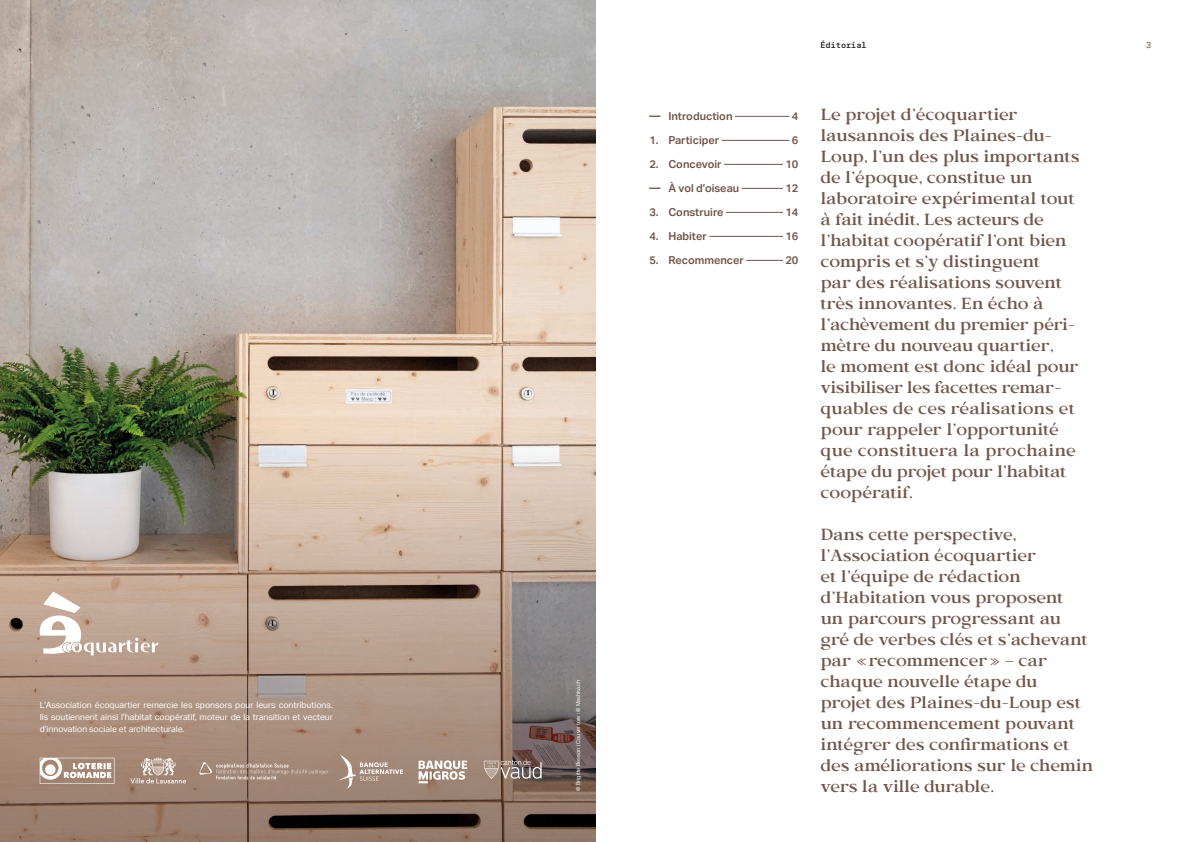
<style>
.page{position:relative;width:1191px;height:842px;background:#fff}
.page>*{position:absolute;margin:0;border:0;box-sizing:border-box;transform-origin:0 0}
.t1{font:500 16px/21px "Bosca";letter-spacing:-.015em;color:#71564b}
.t2{font:600 11px "Aktiv Grotesk";color:#71564b}
.t3{font:8.6px/12px "Aktiv Grotesk";color:#fff;text-align:justify}
.t4{font:8.6px "Aktiv Grotesk";color:#71564b}
.t5{font:500 8.3px "Basier Square Mono";color:#1d1d1b}
.t6{font:5.5px "Aktiv Grotesk";color:#fff}
</style>
<div class="page">
<img style="left:0;top:0;width:595px;height:347px">
<img style="left:0;top:347px;width:595px;height:495px">
<svg style="left:418px;top:760px;width:49px;height:23px"></svg>
<svg style="left:40px;top:758px;width:74px;height:26px"></svg>
<svg style="left:130px;top:757px;width:56px;height:26px"></svg>
<svg style="left:338px;top:755px;width:65px;height:34px;background:#ad9789"></svg>
<svg style="left:484px;top:759px;width:57px;height:20px"></svg>
<hr style="left:735px;top:116px;width:54px;height:1px;background:#71564b">
<hr style="left:721px;top:140px;width:68px;height:1px;background:#71564b">
<hr style="left:724px;top:164px;width:59px;height:1px;background:#71564b">
<hr style="left:741px;top:188px;width:42px;height:1px;background:#71564b">
<hr style="left:726px;top:212px;width:57px;height:1px;background:#71564b">
<hr style="left:709px;top:236px;width:74px;height:1px;background:#71564b">
<hr style="left:746px;top:260px;width:37px;height:1px;background:#71564b">
<svg style="left:39px;top:592px;width:119px;height:63px"></svg>
<svg style="left:199px;top:762px;width:128px;height:17px;background:#ad9486"></svg>
<p class="t3" style="left:40px;top:699px;width:295px">L’Association écoquartier remercie les sponsors pour leurs contributions.<br>Ils soutiennent ainsi l’habitat coopératif, moteur de la transition et vecteur d’innovation sociale et architecturale.</p>
<p class="t6" style="left:575px;top:791px;width:113px;rotate:-90deg">© Brigitte Besson | Couverture : © Mashka.ch</p>
<p class="t5" style="left:820px;top:39px;width:48px">Éditorial</p>
<p class="t4" style="left:1146px;top:40px;width:7px">3</p>
<p class="t2" style="left:668px;top:110px;width:66px">Introduction</p>
<p class="t2" style="left:792px;top:110px;width:8px">4</p>
<p class="t2" style="left:649px;top:134px;width:71px">1. Participer</p>
<p class="t2" style="left:792px;top:134px;width:8px">6</p>
<p class="t2" style="left:649px;top:158px;width:74px">2. Concevoir</p>
<p class="t2" style="left:785px;top:158px;width:15px">10</p>
<p class="t2" style="left:668px;top:182px;width:72px">À vol d’oiseau</p>
<p class="t2" style="left:785px;top:182px;width:15px">12</p>
<p class="t2" style="left:649px;top:206px;width:76px">3. Construire</p>
<p class="t2" style="left:785px;top:206px;width:15px">14</p>
<p class="t2" style="left:649px;top:230px;width:59px">4. Habiter</p>
<p class="t2" style="left:785px;top:230px;width:15px">16</p>
<p class="t2" style="left:649px;top:254px;width:96px">5. Recommencer</p>
<p class="t2" style="left:785px;top:254px;width:15px">20</p>
<p class="t1" style="left:820px;top:104px;width:261px">Le projet d’écoquartier lausannois des Plaines-du-<br>Loup, l’un des plus importants de l’époque, constitue un laboratoire expérimental tout à fait inédit. Les acteurs de l’habitat coopératif l’ont bien compris et s’y distinguent<br>par des réalisations souvent très innovantes. En écho à l’achèvement du premier péri&shy;mètre du nouveau quartier,<br>le moment est donc idéal pour visibiliser les facettes remar&shy;quables de ces réalisations et pour rappeler l’opportunité que constituera la prochaine étape du projet pour l’habitat coopératif.</p>
<p class="t1" style="left:820px;top:524px;width:274px">Dans cette perspective, l’Association écoquartier<br>et l’équipe de rédaction d’Habitation vous proposent<br>un parcours progressant au gré de verbes clés et s’achevant par «recommencer» – car chaque nouvelle étape du<br>projet des Plaines-du-Loup est un recommencement pouvant intégrer des confirmations et des améliorations sur le chemin vers la ville durable.</p>
</div>
